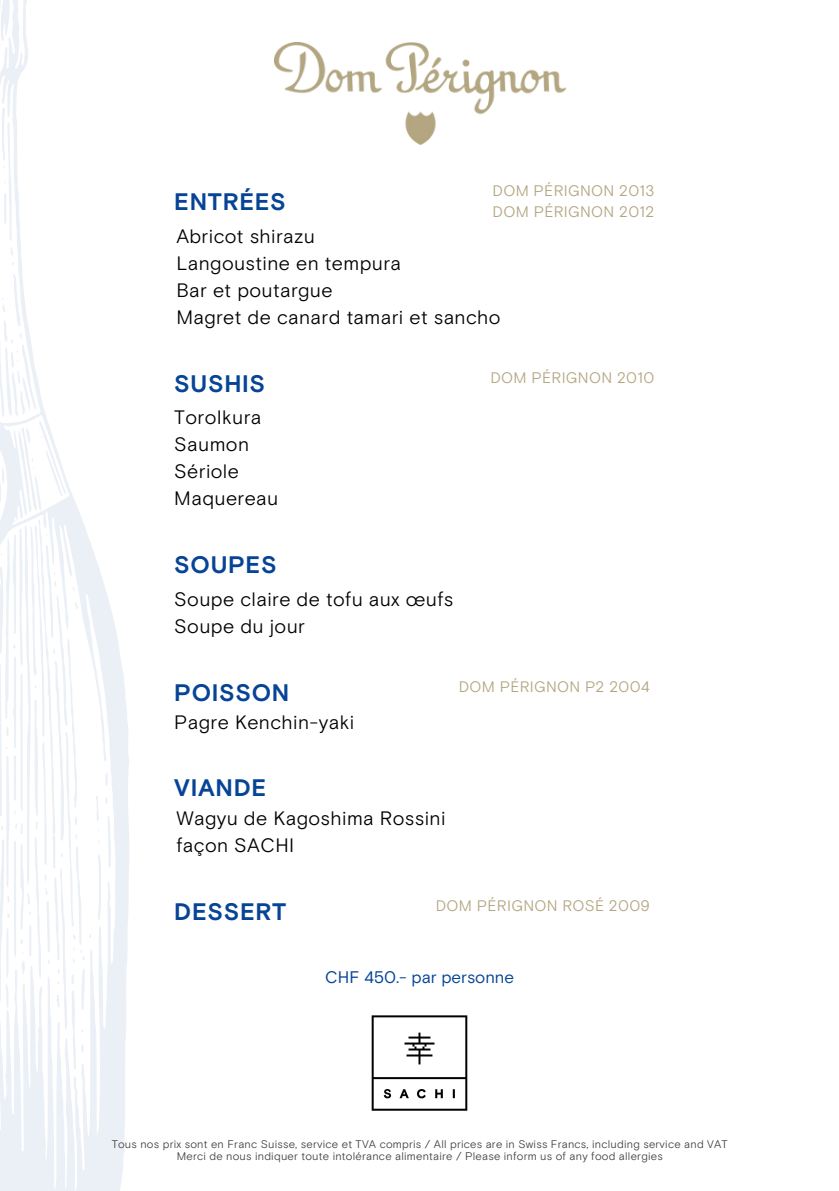
<style>
.page{position:relative;width:839px;height:1191px;background:#fff}
.page>*{position:absolute;margin:0;border:0;box-sizing:border-box;transform-origin:0 0}
.t1{font:700 23.8px "Basis Grotesque Pro";letter-spacing:.03em;color:#074496}
.t2{font:19.4px "Basis Grotesque Pro Off White";letter-spacing:.02em;color:#000}
.t3{font:16.8px "Basis Grotesque Pro";color:#074496}
.t4{font:15.2px "Basis Grotesque Pro Off White";letter-spacing:.02em;color:#b3a580}
.t5{font:11px "Basis Grotesque Pro Off White";letter-spacing:.02em;color:#414042}
</style>
<div class="page">
<img style="left:371px;top:1015px;width:97px;height:96px">
<img style="left:274px;top:42px;width:291px;height:102px">
<svg style="left:0;top:0;width:129px;height:1191px"></svg>
<svg style="left:0;top:519px;width:111px;height:550px"></svg>
<svg style="left:0;top:0;width:10px;height:41px"></svg>
<svg style="left:9px;top:247px;width:4px;height:9px"></svg>
<svg style="left:2px;top:108px;width:10px;height:133px"></svg>
<svg style="left:0;top:274px;width:66px;height:238px"></svg>
<p class="t1" style="left:174px;top:188px;width:113px">ENTRÉES</p>
<p class="t4" style="left:492px;top:182px;width:163px">DOM PÉRIGNON 2013</p>
<p class="t4" style="left:492px;top:202px;width:163px">DOM PÉRIGNON 2012</p>
<p class="t2" style="left:176px;top:225px;width:140px">Abricot shirazu</p>
<p class="t2" style="left:176px;top:252px;width:226px">Langoustine en tempura</p>
<p class="t2" style="left:176px;top:279px;width:158px">Bar et poutargue</p>
<p class="t2" style="left:176px;top:306px;width:326px">Magret de canard tamari et sancho</p>
<p class="t1" style="left:174px;top:369px;width:92px">SUSHIS</p>
<p class="t2" style="left:174px;top:406px;width:89px">ToroIkura</p>
<p class="t2" style="left:174px;top:433px;width:76px">Saumon</p>
<p class="t2" style="left:174px;top:460px;width:66px">Sériole</p>
<p class="t2" style="left:174px;top:487px;width:105px">Maquereau</p>
<p class="t1" style="left:174px;top:550px;width:104px">SOUPES</p>
<p class="t2" style="left:174px;top:588px;width:281px">Soupe claire de tofu aux œufs</p>
<p class="t2" style="left:174px;top:615px;width:132px">Soupe du jour</p>
<p class="t4" style="left:490px;top:368px;width:165px">DOM PÉRIGNON 2010</p>
<p class="t1" style="left:174px;top:678px;width:116px">POISSON</p>
<p class="t2" style="left:174px;top:710px;width:181px">Pagre Kenchin-yaki</p>
<p class="t4" style="left:459px;top:677px;width:193px">DOM PÉRIGNON P2 2004</p>
<p class="t1" style="left:174px;top:774px;width:93px">VIANDE</p>
<p class="t2" style="left:176px;top:807px;width:270px">Wagyu de Kagoshima Rossini</p>
<p class="t2" style="left:176px;top:834px;width:119px">façon SACHI</p>
<p class="t1" style="left:174px;top:897px;width:113px">DESSERT</p>
<p class="t4" style="left:435px;top:896px;width:216px">DOM PÉRIGNON ROSÉ 2009</p>
<p class="t3" style="left:325px;top:968px;width:190px">CHF 450.- par personne</p>
<p class="t5" style="left:112px;top:1137px;width:617px">Tous nos prix sont en Franc Suisse, service et TVA compris / All prices are in Swiss Francs, including service and VAT</p>
<p class="t5" style="left:177px;top:1149px;width:487px">Merci de nous indiquer toute intolérance alimentaire / Please inform us of any food allergies</p>
</div>
